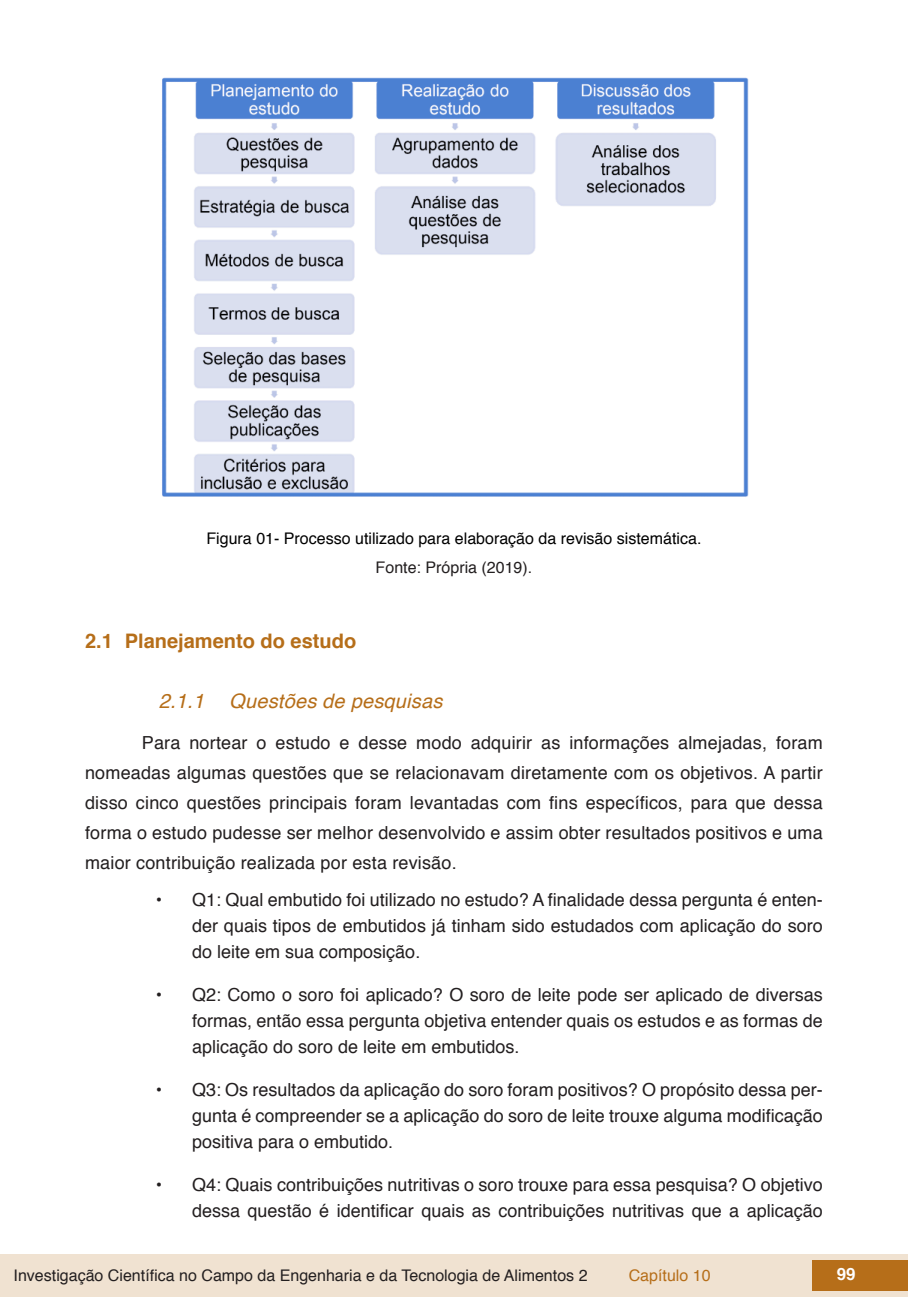
<style>
.page{position:relative;width:908px;height:1304px;background:#fff}
.page>*{position:absolute;margin:0;border:0;box-sizing:border-box;transform-origin:0 0}
.t1{font:italic 20px "Helvetica";letter-spacing:.01em;color:#b66e19}
.t2{font:700 20px "Helvetica";color:#b66e19}
.txt{font:18px/26px "Helvetica";color:#231f20;text-align:justify}
.t3{font:700 16.8px "Helvetica";color:#fff}
.fonte_tab_gra_imag{font:16px "Helvetica";color:#231f20}
.info_tab_graf_imag{font:16px "Helvetica";color:#000}
.t4{font:16px "Helvetica";color:#b66e19}
</style>
<div class="page">
<div style="left:0;top:1254px;width:906px;height:43px;background:#f0e2d1"></div>
<div style="left:812px;top:1261px;width:95px;height:30px;background:#b66e19"></div>
<img style="left:162px;top:77px;width:587px;height:420px">
<p class="info_tab_graf_imag" style="left:206px;top:526px;width:496px">Figura 01- Processo utilizado para elaboração da revisão sistemática.</p>
<p class="fonte_tab_gra_imag" style="left:375px;top:555px;width:158px">Fonte: Própria (2019).</p>
<p class="t2" style="left:85px;top:625px;width:272px">2.1 Planejamento do estudo</p>
<p class="t1" style="left:159px;top:685px;width:47px">2.1.1</p>
<p class="t1" style="left:229px;top:685px;width:215px">Questões de pesquisas</p>
<p class="txt" style="left:85px;top:728px;width:738px;line-height:30px;text-indent:57px">Para nortear o estudo e desse modo adquirir as informações almejadas, foram nomeadas algumas questões que se relacionavam diretamente com os objetivos. A partir disso cinco questões principais foram levantadas com fins específicos, para que dessa forma o estudo pudesse ser melhor desenvolvido e assim obter resultados positivos e uma maior contribuição realizada por esta revisão.</p>
<p class="txt" style="left:192px;top:888px;width:632px;text-indent:-36px">• Q1: Qual embutido foi utilizado no estudo? A finalidade dessa pergunta é enten&shy;der quais tipos de embutidos já tinham sido estudados com aplicação do soro do leite em sua composição.</p>
<p class="txt" style="left:192px;top:983px;width:632px;text-indent:-36px">• Q2: Como o soro foi aplicado? O soro de leite pode ser aplicado de diversas formas, então essa pergunta objetiva entender quais os estudos e as formas de aplicação do soro de leite em embutidos.</p>
<p class="txt" style="left:192px;top:1078px;width:632px;text-indent:-36px">• Q3: Os resultados da aplicação do soro foram positivos? O propósito dessa per&shy;gunta é compreender se a aplicação do soro de leite trouxe alguma modificação positiva para o embutido.</p>
<p class="txt" style="left:156px;top:1173px;width:668px;text-align:right">• Q4: Quais contribuições nutritivas o soro trouxe para essa pesquisa? O objetivo dessa questão é identificar quais as contribuições nutritivas que a aplicação</p>
<p class="fonte_tab_gra_imag" style="left:14px;top:1263px;width:575px">Investigação Científica no Campo da Engenharia e da Tecnologia de Alimentos 2</p>
<p class="t4" style="left:628px;top:1263px;width:83px">Capítulo 10</p>
<p class="t3" style="left:836px;top:1261px;width:20px">99</p>
</div>
